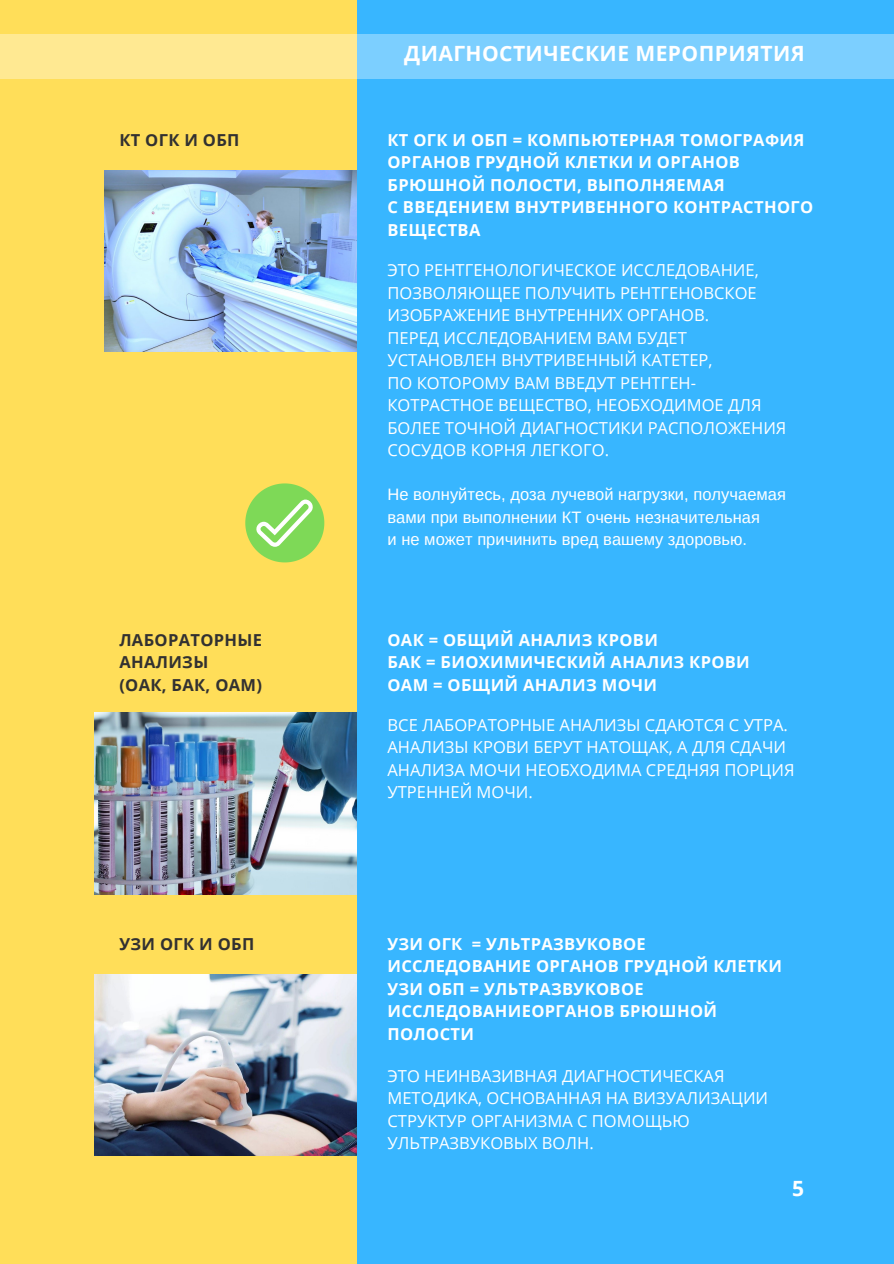
<style>
.page{position:relative;width:894px;height:1264px;background:#fff}
.page>*{position:absolute;margin:0;border:0;box-sizing:border-box;transform-origin:0 0}
.t1{font:700 21px "Open Sans";letter-spacing:.02em;color:#fff}
.t2{font:16.5px/22.5px "Open Sans";color:#fff}
.t3{font:700 16.5px/22.5px "Open Sans";letter-spacing:.02em;color:#fff}
.t4{font:16.5px/22.5px "Arimo";color:#fff}
.t5{font:700 16.5px/22.5px "Open Sans";letter-spacing:.02em;color:#323131}
</style>
<div class="page">
<div style="left:0;top:0;width:358px;height:1263px;background:#ffde59"></div>
<img style="left:104px;top:170px;width:254px;height:182px">
<img style="left:95px;top:712px;width:263px;height:182px">
<img style="left:95px;top:974px;width:263px;height:181px">
<div style="left:358px;top:0;width:535px;height:1263px;background:#38b6ff"></div>
<svg style="left:245px;top:483px;width:79px;height:79px"></svg>
<svg style="left:1px;top:34px;width:892px;height:44px;fill:#7ccfff"></svg>
<p class="t1" style="left:404px;top:38px;width:402px">ДИАГНОСТИЧЕСКИЕ МЕРОПРИЯТИЯ</p>
<p class="t5" style="left:119px;top:128px;width:122px">КТ ОГК И ОБП</p>
<p class="t3" style="left:387px;top:128px;width:427px">КТ ОГК И ОБП = КОМПЬЮТЕРНАЯ ТОМОГРАФИЯ<br>ОРГАНОВ ГРУДНОЙ КЛЕТКИ И ОРГАНОВ<br>БРЮШНОЙ ПОЛОСТИ, ВЫПОЛНЯЕМАЯ<br>С ВВЕДЕНИЕМ ВНУТРИВЕННОГО КОНТРАСТНОГО<br>ВЕЩЕСТВА</p>
<p class="t2" style="left:387px;top:258px;width:400px">ЭТО РЕНТГЕНОЛОГИЧЕСКОЕ ИССЛЕДОВАНИЕ, ПОЗВОЛЯЮЩЕЕ ПОЛУЧИТЬ РЕНТГЕНОВСКОЕ ИЗОБРАЖЕНИЕ ВНУТРЕННИХ ОРГАНОВ.<br>ПЕРЕД ИССЛЕДОВАНИЕМ ВАМ БУДЕТ УСТАНОВЛЕН ВНУТРИВЕННЫЙ КАТЕТЕР,<br>ПО КОТОРОМУ ВАМ ВВЕДУТ РЕНТГЕН-КОТРАСТНОЕ ВЕЩЕСТВО, НЕОБХОДИМОЕ ДЛЯ БОЛЕЕ ТОЧНОЙ ДИАГНОСТИКИ РАСПОЛОЖЕНИЯ СОСУДОВ КОРНЯ ЛЕГКОГО.</p>
<p class="t4" style="left:387px;top:483px;width:400px">Не волнуйтесь, доза лучевой нагрузки, получаемая вами при выполнении КТ очень незначительная<br>и не может причинить вред вашему здоровью.</p>
<p class="t5" style="left:119px;top:628px;width:144px">ЛАБОРАТОРНЫЕ<br>АНАЛИЗЫ<br>(ОАК, БАК, ОАМ)</p>
<p class="t3" style="left:387px;top:628px;width:364px">ОАК = ОБЩИЙ АНАЛИЗ КРОВИ<br>БАК = БИОХИМИЧЕСКИЙ АНАЛИЗ КРОВИ<br>ОАМ = ОБЩИЙ АНАЛИЗ МОЧИ</p>
<p class="t2" style="left:387px;top:713px;width:408px">ВСЕ ЛАБОРАТОРНЫЕ АНАЛИЗЫ СДАЮТСЯ С УТРА.<br>АНАЛИЗЫ КРОВИ БЕРУТ НАТОЩАК, А ДЛЯ СДАЧИ АНАЛИЗА МОЧИ НЕОБХОДИМА СРЕДНЯЯ ПОРЦИЯ УТРЕННЕЙ МОЧИ.</p>
<p class="t5" style="left:119px;top:932px;width:136px">УЗИ ОГК И ОБП</p>
<p class="t3" style="left:387px;top:932px;width:396px">УЗИ ОГК = УЛЬТРАЗВУКОВОЕ<br>ИССЛЕДОВАНИЕ ОРГАНОВ ГРУДНОЙ КЛЕТКИ<br>УЗИ ОБП = УЛЬТРАЗВУКОВОЕ<br>ИССЛЕДОВАНИЕОРГАНОВ БРЮШНОЙ<br>ПОЛОСТИ</p>
<p class="t2" style="left:387px;top:1063px;width:382px">ЭТО НЕИНВАЗИВНАЯ ДИАГНОСТИЧЕСКАЯ<br>МЕТОДИКА, ОСНОВАННАЯ НА ВИЗУАЛИЗАЦИИ<br>СТРУКТУР ОРГАНИЗМА С ПОМОЩЬЮ<br>УЛЬТРАЗВУКОВЫХ ВОЛН.</p>
<p class="t1" style="left:792px;top:1173px;width:13px">5</p>
</div>
